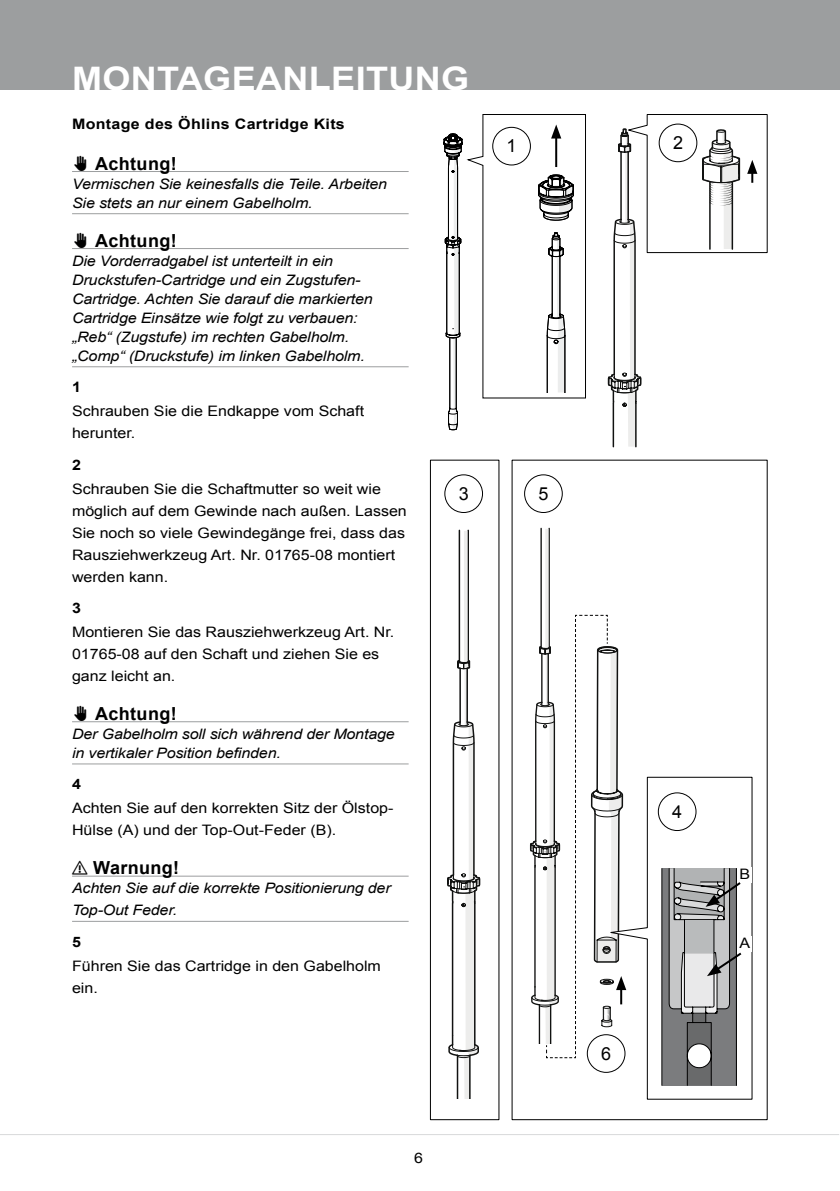
<style>
.page{position:relative;width:840px;height:1191px;background:#fff}
.page>*{position:absolute;margin:0;border:0;box-sizing:border-box;transform-origin:0 0}
.t1{font:700 32.4px "Arial";letter-spacing:.01em;color:#fff;scale:1.11 1}
.t2{font:700 18px "Arial";letter-spacing:.02em;color:#000}
.t3{font:18px "Arial";color:#000}
.t4{font:italic 14.4px/19px "Arial";letter-spacing:-.01em;color:#000;scale:1.11 1}
.t5{font:14.4px/22px "Arial";color:#000;scale:1.11 1}
.t6{font:700 14.4px "Arial";letter-spacing:.02em;color:#000;scale:1.11 1}
</style>
<div class="page">
<div style="left:0;top:0;width:839px;height:90px;background:#9c9e9f"></div>
<hr style="left:0;top:1134px;width:838px;height:1px;background:#d9dadb">
<hr style="left:72px;top:171px;width:336px;height:1px;background:#9c9e9f">
<hr style="left:72px;top:213px;width:336px;height:1px;background:#9c9e9f">
<hr style="left:72px;top:248px;width:336px;height:1px;background:#9c9e9f">
<hr style="left:72px;top:366px;width:336px;height:1px;background:#9c9e9f">
<hr style="left:72px;top:721px;width:336px;height:1px;background:#9c9e9f">
<hr style="left:72px;top:763px;width:336px;height:1px;background:#9c9e9f">
<hr style="left:72px;top:875px;width:336px;height:1px;background:#9c9e9f">
<hr style="left:72px;top:921px;width:336px;height:1px;background:#9c9e9f">
<div style="left:429px;top:459px;width:70px;height:661px;border:1px solid #000"></div>
<div style="left:444px;top:474px;width:38px;height:39px;border:1px solid #000;border-radius:50%"></div>
<div style="left:524px;top:474px;width:38px;height:39px;border:1px solid #000;border-radius:50%"></div>
<div style="left:586px;top:1034px;width:39px;height:38px;border:1px solid #000;border-radius:50%"></div>
<svg style="left:443px;top:114px;width:143px;height:316px"></svg>
<svg style="left:607px;top:114px;width:160px;height:333px"></svg>
<svg style="left:447px;top:529px;width:33px;height:569px"></svg>
<svg style="left:604px;top:776px;width:148px;height:324px"></svg>
<svg style="left:530px;top:528px;width:96px;height:530px"></svg>
<div style="left:739px;top:936px;width:12px;height:16px;background:#fff"></div>
<div style="left:739px;top:867px;width:12px;height:16px;background:#fff"></div>
<svg style="left:661px;top:868px;width:82px;height:217px;background:#9a9b9c"></svg>
<div style="left:658px;top:793px;width:37px;height:37px;background:#fff;border-radius:50%"></div>
<div style="left:657px;top:792px;width:39px;height:39px;border:1px solid #000;border-radius:50%"></div>
<h1 class="t1" style="left:72px;top:57px;width:359px">MONTAGEANLEITUNG</h1>
<p class="t6" style="left:72px;top:114px;width:247px">Montage des Öhlins Cartridge Kits</p>
<p class="t2" style="left:72px;top:151px;width:106px">✋ Achtung!</p>
<p class="t4" style="left:72px;top:174px;width:285px">Vermischen Sie keinesfalls die Teile. Arbeiten<br>Sie stets an nur einem Gabelholm.</p>
<p class="t2" style="left:72px;top:228px;width:106px">✋ Achtung!</p>
<p class="t4" style="left:72px;top:251px;width:272px">Die Vorderradgabel ist unterteilt in ein Druckstufen-Cartridge und ein Zugstufen-Cartridge. Achten Sie darauf die markierten Cartridge Einsätze wie folgt zu verbauen: „Reb“ (Zugstufe) im rechten Gabelholm. „Comp“ (Druckstufe) im linken Gabelholm.</p>
<p class="t6" style="left:72px;top:377px;width:10px">1</p>
<p class="t5" style="left:72px;top:400px;width:264px">Schrauben Sie die Endkappe vom Schaft herunter.</p>
<p class="t6" style="left:72px;top:455px;width:10px">2</p>
<p class="t5" style="left:72px;top:477px;width:303px">Schrauben Sie die Schaftmutter so weit wie möglich auf dem Gewinde nach außen. Lassen Sie noch so viele Gewindegänge frei, dass das Rausziehwerkzeug Art. Nr. 01765-08 montiert werden kann.</p>
<p class="t6" style="left:72px;top:598px;width:10px">3</p>
<p class="t5" style="left:72px;top:621px;width:292px">Montieren Sie das Rausziehwerkzeug Art. Nr.<br>01765-08 auf den Schaft und ziehen Sie es ganz leicht an.</p>
<p class="t2" style="left:72px;top:701px;width:106px">✋ Achtung!</p>
<p class="t4" style="left:72px;top:724px;width:292px">Der Gabelholm soll sich während der Montage in vertikaler Position befinden.</p>
<p class="t6" style="left:72px;top:774px;width:10px">4</p>
<p class="t5" style="left:72px;top:797px;width:291px">Achten Sie auf den korrekten Sitz der Ölstop-<br>Hülse (A) und der Top-Out-Feder (B).</p>
<p class="t2" style="left:72px;top:856px;width:109px">⚠ Warnung!</p>
<p class="t4" style="left:72px;top:877px;width:288px;line-height:22px">Achten Sie auf die korrekte Positionierung der<br>Top-Out Feder.</p>
<p class="t6" style="left:72px;top:932px;width:10px">5</p>
<p class="t5" style="left:72px;top:955px;width:279px">Führen Sie das Cartridge in den Gabelholm ein.</p>
<p class="t3" style="left:506px;top:134px;width:12px">1</p>
<p class="t3" style="left:672px;top:131px;width:12px">2</p>
<p class="t3" style="left:458px;top:482px;width:12px">3</p>
<p class="t3" style="left:538px;top:482px;width:12px">5</p>
<p class="t3" style="left:671px;top:799px;width:12px">4</p>
<p class="t5" style="left:414px;top:1147px;width:10px">6</p>
<p class="t3" style="left:600px;top:1041px;width:12px">6</p>
<p class="t5" style="left:739px;top:863px;width:11px">B</p>
<p class="t5" style="left:739px;top:932px;width:11px">A</p>
</div>
